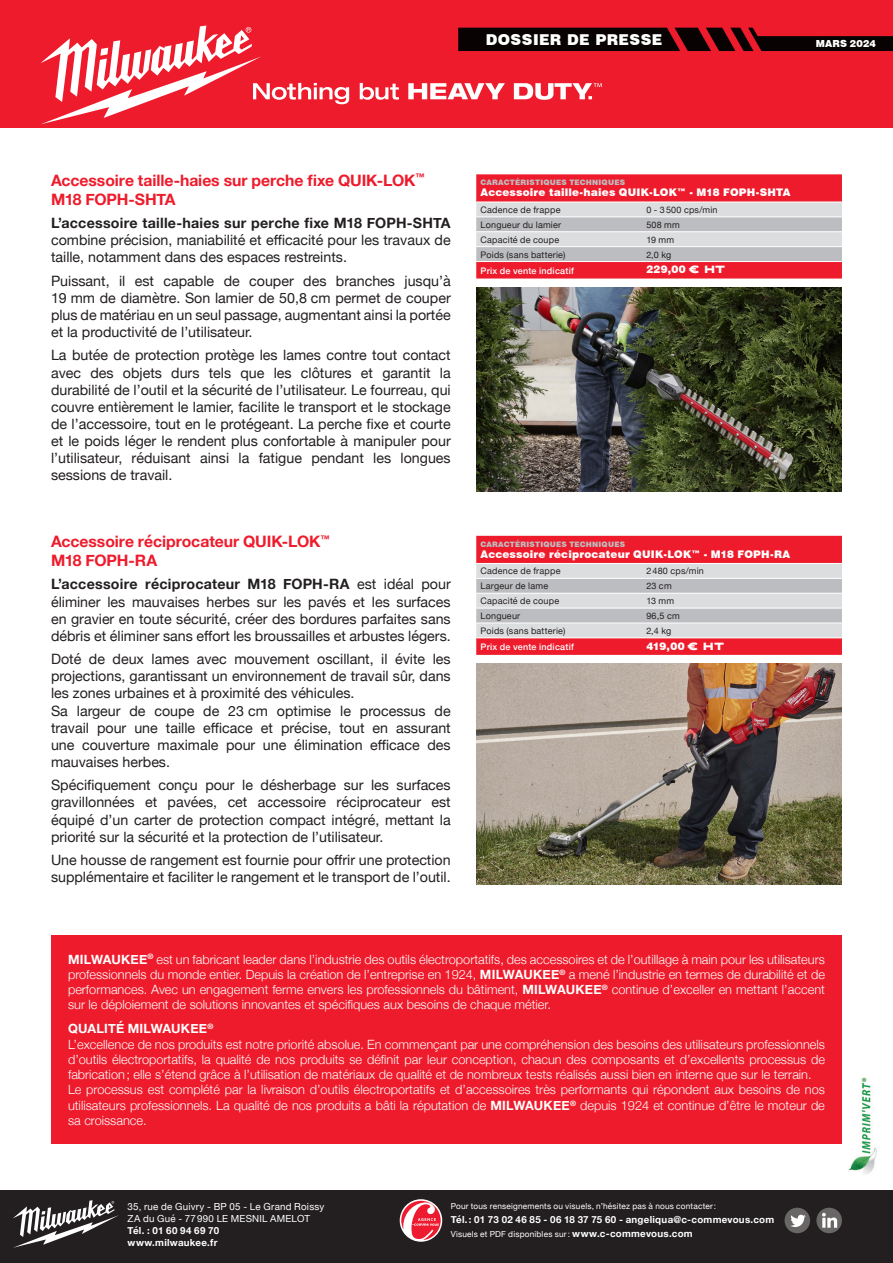
<style>
.page{position:relative;width:893px;height:1263px;background:#fff}
.page>*{position:absolute;margin:0;border:0;box-sizing:border-box;transform-origin:0 0}
.t1{font:700 15.75px "Helvetica Neue";letter-spacing:-.005em;color:#ee1b2c}
.t2{font:900 15px "Swiss 721 BT";letter-spacing:.025em;color:#fff}
.t3{font:14.25px/17.1px "Helvetica Neue";color:#231f20;text-align:justify}
.t4{font:300 12.75px/15.3px "Helvetica Neue";color:#fff;text-align:justify}
.t5{font:700 12.75px "Helvetica Neue";letter-spacing:.015em;color:#fff}
.t6{font:900 10.5px "Swiss 721 BT";letter-spacing:.02em;color:#fff}
.t7{font:700 9.75px "Helvetica Neue";letter-spacing:.03em;color:#fff}
.t8{font:9.75px "Helvetica Neue";letter-spacing:.02em;color:#fff}
.t9{font:900 9.75px "Swiss 721 BT";letter-spacing:.015em;color:#fff}
.t10{font:9px "Helvetica Neue";letter-spacing:.025em;color:#231f20}
.t11{font:500 9px "Helvetica Neue";letter-spacing:.025em;color:#fff}
.t12{font:8.25px "Helvetica Neue";letter-spacing:.025em;color:#fff}
.t13{font:900 7.5px "Swiss 721 BT";letter-spacing:.025em;color:#bcbdc0}
.s1{font-weight:700}
.s2{font-family:"Vortice Concept";font-weight:400;font-size:9.75px}
.s3{font-weight:700;font-size:9.75px}
</style>
<div class="page">
<div style="left:0;top:0;width:893px;height:128px;background:#ee1b2c"></div>
<div style="left:0;top:1191px;width:893px;height:72px;background:#231f20"></div>
<svg style="left:13px;top:1200px;width:106px;height:48px"></svg>
<img style="left:849px;top:1078px;width:28px;height:96px">
<svg style="left:41px;top:26px;width:852px;height:98px"></svg>
<div style="left:51px;top:935px;width:791px;height:209px;background:#ee1b2c"></div>
<div style="left:816px;top:1208px;width:26px;height:25px;background:#696766;border-radius:50%"></div>
<svg style="left:822px;top:1213px;width:15px;height:15px"></svg>
<div style="left:784px;top:1208px;width:26px;height:25px;background:#696766;border-radius:50%"></div>
<svg style="left:790px;top:1215px;width:16px;height:12px"></svg>
<svg style="left:400px;top:1199px;width:42px;height:43px"></svg>
<svg style="left:401px;top:1201px;width:40px;height:39px;background:#d86974"></svg>
<svg style="left:476px;top:174px;width:366px;height:105px;background:#db8089"></svg>
<hr style="left:476px;top:202px;width:170px;height:1px;background:#fff">
<hr style="left:646px;top:202px;width:196px;height:1px;background:#fff">
<hr style="left:476px;top:216px;width:170px;height:1px;background:#fff">
<hr style="left:646px;top:216px;width:196px;height:1px;background:#fff">
<hr style="left:476px;top:231px;width:170px;height:1px;background:#fff">
<hr style="left:646px;top:231px;width:196px;height:1px;background:#fff">
<hr style="left:476px;top:246px;width:170px;height:1px;background:#fff">
<hr style="left:646px;top:246px;width:196px;height:1px;background:#fff">
<hr style="left:476px;top:261px;width:170px;height:1px;background:#fff">
<hr style="left:646px;top:261px;width:196px;height:1px;background:#fff">
<svg style="left:476px;top:536px;width:366px;height:119px;background:#db8b93"></svg>
<hr style="left:476px;top:563px;width:170px;height:1px;background:#fff">
<hr style="left:646px;top:563px;width:196px;height:1px;background:#fff">
<hr style="left:476px;top:578px;width:170px;height:1px;background:#fff">
<hr style="left:646px;top:578px;width:196px;height:1px;background:#fff">
<hr style="left:476px;top:593px;width:170px;height:1px;background:#fff">
<hr style="left:646px;top:593px;width:196px;height:1px;background:#fff">
<hr style="left:476px;top:608px;width:170px;height:1px;background:#fff">
<hr style="left:646px;top:608px;width:196px;height:1px;background:#fff">
<hr style="left:476px;top:623px;width:170px;height:1px;background:#fff">
<hr style="left:646px;top:623px;width:196px;height:1px;background:#fff">
<hr style="left:476px;top:637px;width:170px;height:1px;background:#fff">
<hr style="left:646px;top:637px;width:196px;height:1px;background:#fff">
<img style="left:476px;top:287px;width:366px;height:204px">
<img style="left:476px;top:663px;width:366px;height:221px">
<p class="t2" style="left:486px;top:30px;width:178px">DOSSIER DE PRESSE</p>
<p class="t9" style="left:816px;top:38px;width:62px">MARS 2024</p>
<p class="t1" style="left:51px;top:168px;width:375px">Accessoire taille-haies sur perche fixe QUIK-LOK<sup>™</sup></p>
<p class="t1" style="left:51px;top:187px;width:126px">M18 FOPH-SHTA</p>
<p class="t3" style="left:51px;top:215px;width:401px"><span class="s1">L’accessoire taille-haies sur perche fixe M18 FOPH-SHTA </span>combine précision, maniabilité et efficacité pour les travaux de taille, notamment dans des espaces restreints.</p>
<p class="t3" style="left:51px;top:273px;width:401px">Puissant, il est capable de couper des branches jusqu’à 19 mm de diamètre. Son lamier de 50,8 cm permet de couper plus de matériau en un seul passage, augmentant ainsi la portée et la productivité de l’utilisateur.</p>
<p class="t3" style="left:51px;top:348px;width:401px">La butée de protection protège les lames contre tout contact avec des objets durs tels que les clôtures et garantit la durabilité de l’outil et la sécurité de l’utilisateur. Le fourreau, qui couvre entièrement le lamier, facilite le transport et le stockage de l’accessoire, tout en le protégeant. La perche fixe et courte et le poids léger le rendent plus confortable à manipuler pour l’utilisateur, réduisant ainsi la fatigue pendant les longues sessions de travail.</p>
<p class="t1" style="left:51px;top:529px;width:280px">Accessoire réciprocateur QUIK-LOK<sup>™</sup></p>
<p class="t1" style="left:51px;top:548px;width:108px">M18 FOPH-RA</p>
<p class="t3" style="left:51px;top:577px;width:401px"><span class="s1">L’accessoire réciprocateur M18 FOPH-RA</span> est idéal pour éliminer les mauvaises herbes sur les pavés et les surfaces en gravier en toute sécurité, créer des bordures parfaites sans débris et éliminer sans effort les broussailles et arbustes légers.</p>
<p class="t3" style="left:51px;top:651px;width:401px">Doté de deux lames avec mouvement oscillant, il évite les projections, garantissant un environnement de travail sûr, dans les zones urbaines et à proximité des véhicules.</p>
<p class="t3" style="left:51px;top:703px;width:401px">Sa largeur de coupe de 23 cm optimise le processus de travail pour une taille efficace et précise, tout en assurant une couverture maximale pour une élimination efficace des mauvaises herbes.</p>
<p class="t3" style="left:51px;top:777px;width:401px">Spécifiquement conçu pour le désherbage sur les surfaces gravillonnées et pavées, cet accessoire réciprocateur est équipé d’un carter de protection compact intégré, mettant la priorité sur la sécurité et la protection de l’utilisateur.</p>
<p class="t3" style="left:51px;top:852px;width:401px">Une housse de rangement est fournie pour offrir une protection supplémentaire et faciliter le rangement et le transport de l’outil.</p>
<p class="t13" style="left:480px;top:178px;width:146px">CARACTÉRISTIQUES TECHNIQUES</p>
<p class="t6" style="left:480px;top:186px;width:312px">Accessoire taille-haies QUIK-LOK™ - M18 FOPH-SHTA</p>
<p class="t10" style="left:480px;top:203px;width:81px">Cadence de frappe</p>
<p class="t10" style="left:646px;top:203px;width:73px">0 - 3500 cps/min</p>
<p class="t10" style="left:480px;top:218px;width:82px">Longueur du lamier</p>
<p class="t10" style="left:646px;top:218px;width:35px">508 mm</p>
<p class="t10" style="left:480px;top:233px;width:80px">Capacité de coupe</p>
<p class="t10" style="left:646px;top:233px;width:29px">19 mm</p>
<p class="t10" style="left:480px;top:248px;width:87px">Poids (sans batterie)</p>
<p class="t10" style="left:646px;top:248px;width:26px">2,0 kg</p>
<p class="t11" style="left:480px;top:263px;width:95px">Prix de vente indicatif</p>
<p class="t6" style="left:646px;top:263px;width:80px">229,00 <span class="s2">€ HT</span></p>
<p class="t13" style="left:480px;top:539px;width:146px">CARACTÉRISTIQUES TECHNIQUES</p>
<p class="t6" style="left:480px;top:548px;width:311px">Accessoire réciprocateur QUIK-LOK™ - M18 FOPH-RA</p>
<p class="t10" style="left:480px;top:565px;width:81px">Cadence de frappe</p>
<p class="t10" style="left:646px;top:565px;width:59px">2480 cps/min</p>
<p class="t10" style="left:480px;top:580px;width:69px">Largeur de lame</p>
<p class="t10" style="left:646px;top:580px;width:27px">23 cm</p>
<p class="t10" style="left:480px;top:594px;width:80px">Capacité de coupe</p>
<p class="t10" style="left:646px;top:594px;width:29px">13 mm</p>
<p class="t10" style="left:480px;top:609px;width:41px">Longueur</p>
<p class="t10" style="left:646px;top:609px;width:35px">96,5 cm</p>
<p class="t10" style="left:480px;top:624px;width:87px">Poids (sans batterie)</p>
<p class="t10" style="left:646px;top:624px;width:26px">2,4 kg</p>
<p class="t11" style="left:480px;top:640px;width:95px">Prix de vente indicatif</p>
<p class="t6" style="left:646px;top:640px;width:79px">419,00 <span class="s2">€ HT</span></p>
<p class="t4" style="left:68px;top:950px;width:758px"><span class="s1">MILWAUKEE</span><sup>®</sup> est un fabricant leader dans l’industrie des outils électroportatifs, des accessoires et de l’outillage à main pour les utilisateurs professionnels du monde entier. Depuis la création de l’entreprise en 1924, <span class="s1">MILWAUKEE</span><sup>®</sup> a mené l’industrie en termes de durabilité et de performances. Avec un engagement ferme envers les professionnels du bâtiment, <span class="s1">MILWAUKEE</span><sup>®</sup> continue d’exceller en mettant l’accent sur le déploiement de solutions innovantes et spécifiques aux besoins de chaque métier.</p>
<p class="t5" style="left:68px;top:1019px;width:147px">QUALITÉ MILWAUKEE<sup>®</sup></p>
<p class="t4" style="left:68px;top:1035px;width:758px">L’excellence de nos produits est notre priorité absolue. En commençant par une compréhension des besoins des utilisateurs professionnels d’outils électroportatifs, la qualité de nos produits se définit par leur conception, chacun des composants et d’excellents processus de fabrication; elle s’étend grâce à l’utilisation de matériaux de qualité et de nombreux tests réalisés aussi bien en interne que sur le terrain.</p>
<p class="t4" style="left:68px;top:1081px;width:758px">Le processus est complété par la livraison d’outils électroportatifs et d’accessoires très performants qui répondent aux besoins de nos utilisateurs professionnels. La qualité de nos produits a bâti la réputation de <span class="s1">MILWAUKEE</span><sup>®</sup> depuis 1924 et continue d’être le moteur de sa croissance.</p>
<p class="t8" style="left:128px;top:1200px;width:198px">35, rue de Guivry - BP 05 - Le Grand Roissy</p>
<p class="t8" style="left:128px;top:1211px;width:184px">ZA du Gué - 77990 LE MESNIL AMELOT</p>
<p class="t7" style="left:128px;top:1223px;width:93px">Tél. : 01 60 94 69 70</p>
<p class="t7" style="left:128px;top:1234px;width:91px">www.milwaukee.fr</p>
<p class="t12" style="left:451px;top:1200px;width:267px">Pour tous renseignements ou visuels, n’hésitez pas à nous contacter:</p>
<p class="t7" style="left:451px;top:1212px;width:325px">Tél.: 01 73 02 46 85 - 06 18 37 75 60 - angeliqua@c-commevous.com</p>
<p class="t12" style="left:451px;top:1228px;width:244px">Visuels et PDF disponibles sur: <span class="s3">www.c-commevous.com</span></p>
</div>
